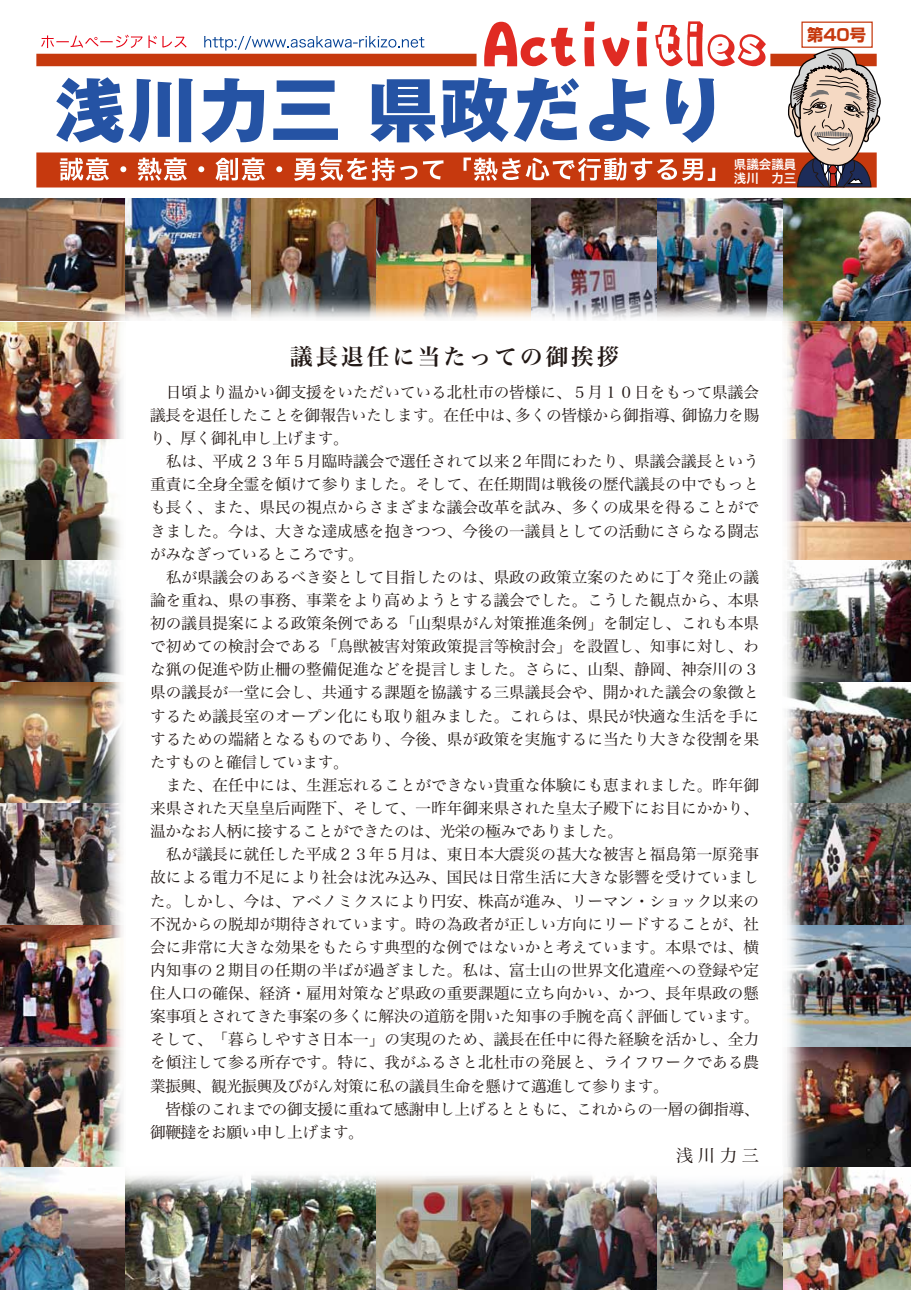
<style>
.page{position:relative;width:911px;height:1290px;background:#fff}
.page>*{position:absolute;margin:0;border:0;box-sizing:border-box;transform-origin:0 0}
.t1{font:22.5px "Hira Min Pro W6";letter-spacing:.135em;color:#221815}
.t2{font:17.5px "Hira Min Pro W3";color:#221815}
.t3{font:700 16.25px "Shin Go Pro";color:#c6390e}
.t4{font:15.62px/23.1px "Hira Min Pro W3";color:#221815}
.t5{font:12.5px/13.8px "Hira Kaku Pro W6";color:#fff}
</style>
<div class="page">
<div style="left:36px;top:54px;width:440px;height:12px;background:#c6390e"></div>
<div style="left:36px;top:152px;width:840px;height:35px;background:#c6390e"></div>
<div style="left:770px;top:54px;width:106px;height:12px;background:#c6390e"></div>
<svg style="left:484px;top:22px;width:92px;height:44px"></svg>
<svg style="left:584px;top:22px;width:10px;height:44px"></svg>
<svg style="left:602px;top:37px;width:27px;height:29px"></svg>
<svg style="left:637px;top:22px;width:10px;height:44px"></svg>
<svg style="left:655px;top:21px;width:111px;height:45px"></svg>
<svg style="left:56px;top:77px;width:137px;height:66px"></svg>
<svg style="left:201px;top:78px;width:63px;height:65px"></svg>
<svg style="left:273px;top:80px;width:65px;height:60px"></svg>
<svg style="left:370px;top:79px;width:65px;height:63px"></svg>
<svg style="left:441px;top:78px;width:138px;height:64px"></svg>
<svg style="left:589px;top:78px;width:61px;height:63px"></svg>
<svg style="left:666px;top:78px;width:48px;height:65px"></svg>
<svg style="left:41px;top:35px;width:146px;height:13px"></svg>
<svg style="left:204px;top:36px;width:220px;height:15px"></svg>
<svg style="left:60px;top:157px;width:49px;height:24px"></svg>
<svg style="left:120px;top:166px;width:6px;height:6px"></svg>
<svg style="left:137px;top:157px;width:50px;height:24px"></svg>
<svg style="left:198px;top:166px;width:6px;height:6px"></svg>
<svg style="left:215px;top:157px;width:50px;height:24px"></svg>
<svg style="left:276px;top:166px;width:6px;height:6px"></svg>
<svg style="left:294px;top:157px;width:100px;height:24px"></svg>
<svg style="left:400px;top:166px;width:17px;height:14px"></svg>
<svg style="left:423px;top:160px;width:20px;height:20px"></svg>
<svg style="left:463px;top:158px;width:252px;height:23px"></svg>
<svg style="left:787px;top:35px;width:99px;height:164px"></svg>
<img style="left:0;top:199px;width:125px;height:1091px">
<div style="left:802px;top:22px;width:70px;height:25px;background:#fff"></div>
<div style="left:801px;top:22px;width:71px;height:26px;border:1px solid #c6390e"></div>
<img style="left:125px;top:199px;width:786px;height:122px">
<img style="left:782px;top:321px;width:129px;height:969px">
<img style="left:125px;top:1230px;width:657px;height:60px">
<img style="left:67px;top:264px;width:774px;height:966px">
<p class="t3" style="left:807px;top:22px;width:60px">第40号</p>
<p class="t5" style="left:734px;top:157px;width:64px">県議会議員浅川　力三</p>
<h1 class="t1" style="left:290px;top:337px;width:330px">議長退任に当たっての御挨拶</h1>
<p class="t4" style="left:150px;top:379px;width:611px">　日頃より温かい御支援をいただいている北杜市の皆様に、５月１０日をもって県議会議長を退任したことを御報告いたします。在任中は、多くの皆様から御指導、御協力を賜り、厚く御礼申し上げます。<br>　私は、平成２３年５月臨時議会で選任されて以来２年間にわたり、県議会議長という重責に全身全霊を傾けて参りました。そして、在任期間は戦後の歴代議長の中でもっとも長く、また、県民の視点からさまざまな議会改革を試み、多くの成果を得ることができました。今は、大きな達成感を抱きつつ、今後の一議員としての活動にさらなる闘志がみなぎっているところです。<br>　私が県議会のあるべき姿として目指したのは、県政の政策立案のために丁々発止の議論を重ね、県の事務、事業をより高めようとする議会でした。こうした観点から、本県初の議員提案による政策条例である「山梨県がん対策推進条例」を制定し、これも本県で初めての検討会である「鳥獣被害対策政策提言等検討会」を設置し、知事に対し、わな猟の促進や防止柵の整備促進などを提言しました。さらに、山梨、静岡、神奈川の３県の議長が一堂に会し、共通する課題を協議する三県議長会や、開かれた議会の象徴とするため議長室のオープン化にも取り組みました。これらは、県民が快適な生活を手にするための端緒となるものであり、今後、県が政策を実施するに当たり大きな役割を果たすものと確信しています。<br>　また、在任中には、生涯忘れることができない貴重な体験にも恵まれました。昨年御来県された天皇皇后両陛下、そして、一昨年御来県された皇太子殿下にお目にかかり、温かなお人柄に接することができたのは、光栄の極みでありました。<br>　私が議長に就任した平成２３年５月は、東日本大震災の甚大な被害と福島第一原発事故による電力不足により社会は沈み込み、国民は日常生活に大きな影響を受けていました。しかし、今は、アベノミクスにより円安、株高が進み、リーマン・ショック以来の不況からの脱却が期待されています。時の為政者が正しい方向にリードすることが、社会に非常に大きな効果をもたらす典型的な例ではないかと考えています。本県では、横内知事の２期目の任期の半ばが過ぎました。私は、富士山の世界文化遺産への登録や定住人口の確保、経済・雇用対策など県政の重要課題に立ち向かい、かつ、長年県政の懸案事項とされてきた事案の多くに解決の道筋を開いた知事の手腕を高く評価しています。そして、「暮らしやすさ日本一」の実現のため、議長在任中に得た経験を活かし、全力を傾注して参る所存です。特に、我がふるさと北杜市の発展と、ライフワークである農業振興、観光振興及びがん対策に私の議員生命を懸けて邁進して参ります。<br>　皆様のこれまでの御支援に重ねて感謝申し上げるとともに、これからの一層の御指導、御鞭撻をお願い申し上げます。</p>
<p class="t2" style="left:676px;top:1140px;width:85px">浅川力三</p>
</div>
